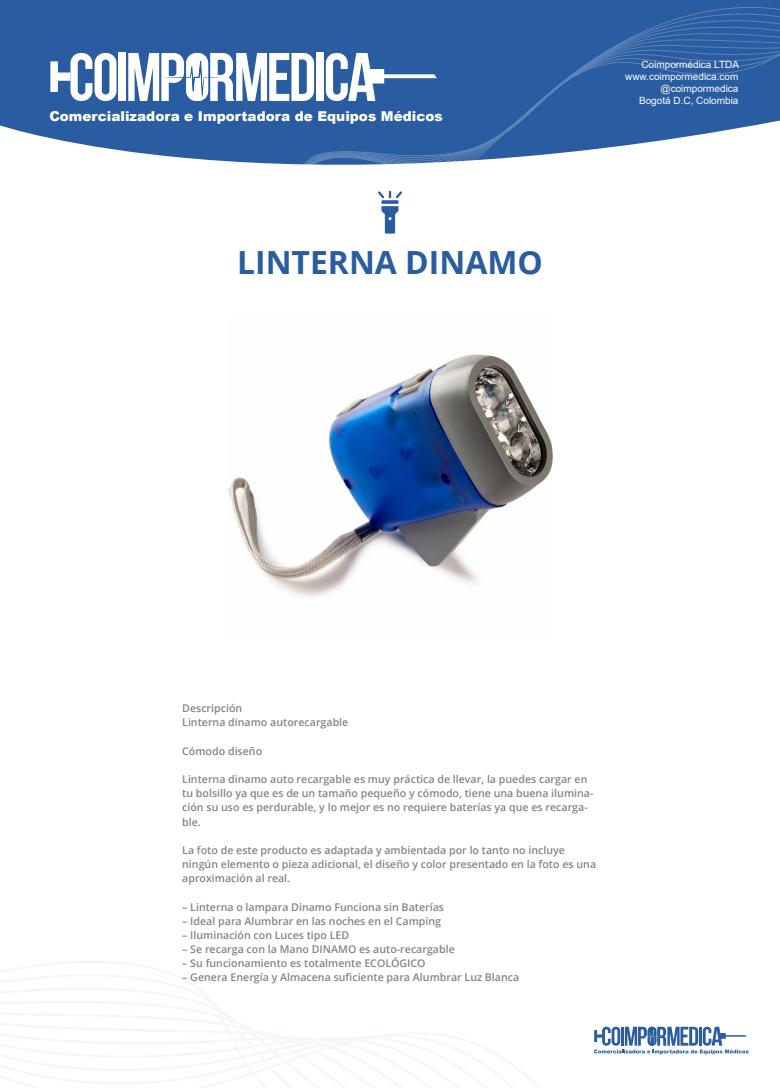
<style>
.page{position:relative;width:780px;height:1088px;background:#fff}
.page>*{position:absolute;margin:0;border:0;box-sizing:border-box;transform-origin:0 0}
.t1{font:700 31.88px "Open Sans";color:#295ca0}
.t2{font:900 13.62px "Arial";color:#fff}
.t3{font:600 10.62px/14.1px "Open Sans";color:#848484}
.t4{font:10px/12px "Arial";color:#fff;text-align:right}
</style>
<div class="page">
<svg style="left:0;top:0;width:391px;height:191px;fill:#295ca0"></svg>
<svg style="left:311px;top:0;width:469px;height:175px;background:#4b76af"></svg>
<svg style="left:0;top:961px;width:749px;height:127px"></svg>
<svg style="left:50px;top:53px;width:66px;height:48px"></svg>
<div style="left:119px;top:53px;width:7px;height:48px;background:#fff"></div>
<div style="left:316px;top:53px;width:8px;height:48px;background:#fff"></div>
<svg style="left:326px;top:53px;width:111px;height:48px"></svg>
<svg style="left:128px;top:53px;width:186px;height:48px"></svg>
<svg style="left:594px;top:1027px;width:154px;height:27px"></svg>
<svg style="left:378px;top:191px;width:24px;height:43px"></svg>
<img style="left:228px;top:354px;width:324px;height:244px">
<p class="t2" style="left:49px;top:106px;width:395px">Comercializadora e Importadora de Equipos Médicos</p>
<h1 class="t1" style="left:237px;top:240px;width:307px">LINTERNA DINAMO</h1>
<p class="t4" style="left:625px;top:58px;width:115px">Coimpormédica LTDA www.coimpormedica.com @coimpormedica<br>Bogotá D.C, Colombia</p>
<p class="t3" style="left:182px;top:701px;width:168px">Descripción<br>Linterna dinamo autorecargable</p>
<p class="t3" style="left:182px;top:743px;width:81px">Cómodo diseño</p>
<p class="t3" style="left:182px;top:772px;width:413px">Linterna dinamo auto recargable es muy práctica de llevar, la puedes cargar en tu bolsillo ya que es de un tamaño pequeño y cómodo, tiene una buena ilumina&shy;ción su uso es perdurable, y lo mejor es no requiere baterías ya que es recarga&shy;ble.</p>
<p class="t3" style="left:182px;top:843px;width:415px">La foto de este producto es adaptada y ambientada por lo tanto no incluye ningún elemento o pieza adicional, el diseño y color presentado en la foto es una aproximación al real.</p>
<p class="t3" style="left:182px;top:899px;width:263px">– Linterna o lampara Dinamo Funciona sin Baterías</p>
<p class="t3" style="left:182px;top:913px;width:260px">– Ideal para Alumbrar en las noches en el Camping</p>
<p class="t3" style="left:182px;top:928px;width:168px">– Iluminación con Luces tipo LED</p>
<p class="t3" style="left:182px;top:942px;width:274px">– Se recarga con la Mano DINAMO es auto-recargable</p>
<p class="t3" style="left:182px;top:956px;width:245px">– Su funcionamiento es totalmente ECOLÓGICO</p>
<p class="t3" style="left:182px;top:970px;width:338px">– Genera Energía y Almacena suficiente para Alumbrar Luz Blanca</p>
</div>
